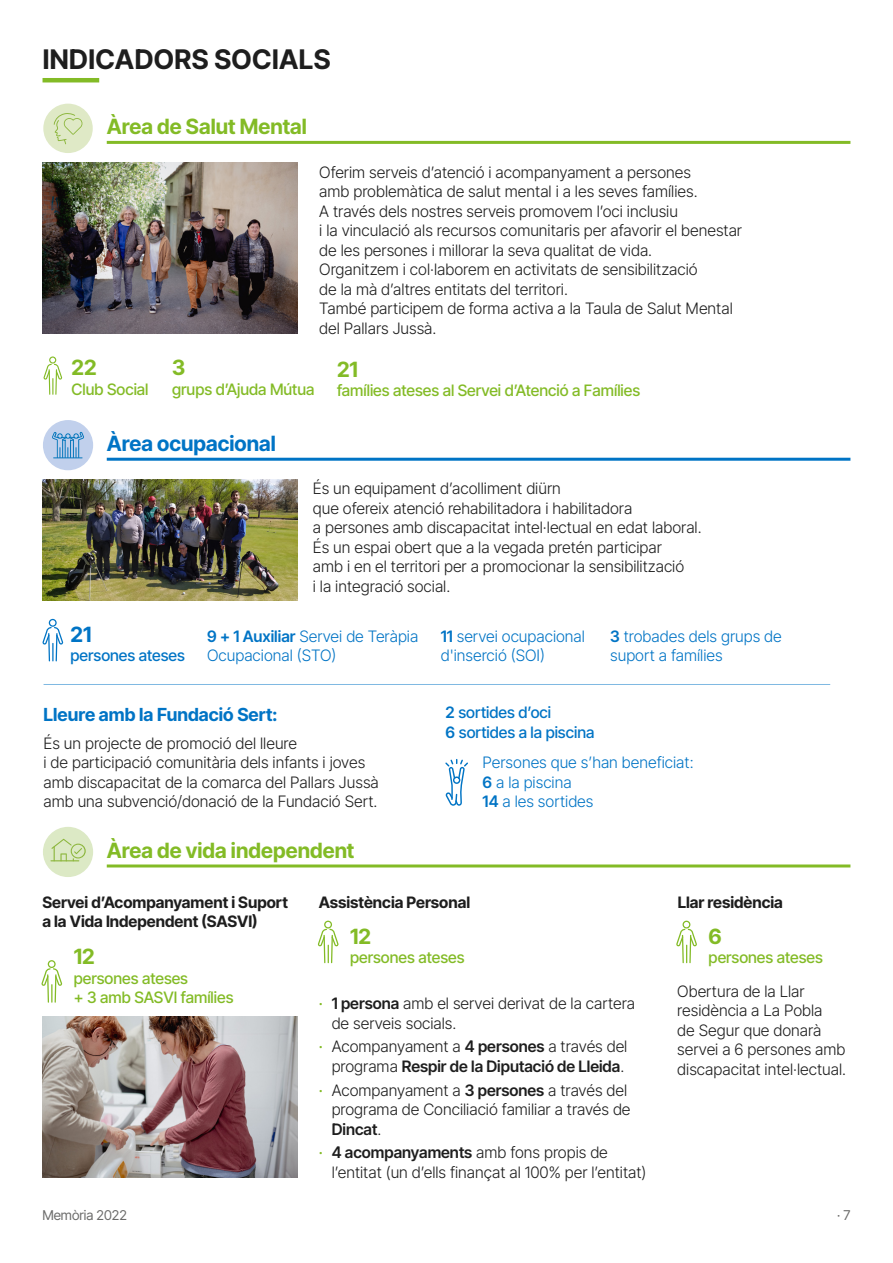
<style>
.page{position:relative;width:893px;height:1263px;background:#fff}
.page>*{position:absolute;margin:0;border:0;box-sizing:border-box;transform-origin:0 0}
.t1{font:700 27px "Inter Tight";letter-spacing:.015em;color:#1e1e1e}
.Text_lectura_facil{font:700 21px "Inter Tight";letter-spacing:.005em;color:#83bb26}
.Text_lectura_facil-2{font:700 21px "Inter Tight";color:#0074c5}
.Text_lectura_facil-3{font:700 18px "Inter Tight";letter-spacing:.005em;color:#0074c5}
.Text_lectura_facil-4{font:300 15.75px/19.5px "Inter Tight";color:#1e1e1e}
.Text_lectura_facil-5{font:300 15.75px/19.5px "Inter Tight";color:#0074c5}
.Text_lectura_facil-6{font:500 15.75px "Inter Tight";color:#83bb26}
.Text_lectura_facil-7{font:700 15.75px "Inter Tight";color:#1e1e1e}
.t2{font:600 15.75px/19.5px "Inter Tight";color:#1e1e1e;text-align:right}
.Text_lectura_facil-8{font:500 15.75px "Inter Tight";color:#0074c5}
.t3{font:13.5px "Inter Tight";color:#6b6b6a}
.s1{font-weight:600}
.s2{font-weight:500;color:#83bb26}
.s3{font-weight:300}
</style>
<div class="page">
<hr style="left:44px;top:684px;width:786px;height:1px;background:#80b9e2">
<svg style="left:43px;top:356px;width:19px;height:39px"></svg>
<svg style="left:42px;top:619px;width:21px;height:42px"></svg>
<img style="left:43px;top:162px;width:255px;height:172px">
<img style="left:43px;top:479px;width:255px;height:121px">
<img style="left:43px;top:1016px;width:255px;height:162px">
<svg style="left:445px;top:759px;width:23px;height:47px"></svg>
<div style="left:43px;top:827px;width:50px;height:50px;background:#dce9c5;border-radius:50%"></div>
<svg style="left:51px;top:839px;width:35px;height:22px"></svg>
<hr style="left:107px;top:864px;width:743px;height:3px;background:#83bb26">
<div style="left:43px;top:104px;width:50px;height:49px;background:#dfe9c6;border-radius:50%"></div>
<svg style="left:54px;top:113px;width:29px;height:31px"></svg>
<hr style="left:107px;top:141px;width:743px;height:3px;background:#83bb26">
<div style="left:43px;top:420px;width:50px;height:50px;background:#c1d0ec;border-radius:50%"></div>
<svg style="left:52px;top:432px;width:32px;height:25px"></svg>
<hr style="left:53px;top:457px;width:30px;height:1px;background:#0074ba">
<hr style="left:107px;top:458px;width:743px;height:3px;background:#0074c5">
<svg style="left:41px;top:960px;width:21px;height:43px"></svg>
<svg style="left:318px;top:921px;width:21px;height:42px"></svg>
<svg style="left:676px;top:921px;width:21px;height:42px"></svg>
<hr style="left:43px;top:78px;width:56px;height:4px;background:#83bb26">
<p class="t1" style="left:43px;top:39px;width:289px">INDICADORS SOCIALS</p>
<p class="Text_lectura_facil" style="left:107px;top:111px;width:202px">Àrea de Salut Mental</p>
<p class="Text_lectura_facil-4" style="left:319px;top:162px;width:373px">Oferim serveis d’atenció i acompanyament a persones</p>
<p class="Text_lectura_facil-4" style="left:319px;top:181px;width:380px">amb problemàtica de salut mental i a les seves famílies.</p>
<p class="Text_lectura_facil-4" style="left:319px;top:201px;width:360px">A través dels nostres serveis promovem l’oci inclusiu</p>
<p class="Text_lectura_facil-4" style="left:319px;top:220px;width:424px">i la vinculació als recursos comunitaris per afavorir el benestar</p>
<p class="Text_lectura_facil-4" style="left:319px;top:240px;width:334px">de les persones i millorar la seva qualitat de vida.</p>
<p class="Text_lectura_facil-4" style="left:319px;top:259px;width:380px">Organitzem i col·laborem en activitats de sensibilització</p>
<p class="Text_lectura_facil-4" style="left:319px;top:279px;width:250px">de la mà d’altres entitats del territori.</p>
<p class="Text_lectura_facil-4" style="left:319px;top:298px;width:415px">També participem de forma activa a la Taula de Salut Mental</p>
<p class="Text_lectura_facil-4" style="left:319px;top:318px;width:119px">del Pallars Jussà.</p>
<p class="Text_lectura_facil" style="left:72px;top:352px;width:27px">22</p>
<p class="Text_lectura_facil-6" style="left:72px;top:378px;width:78px">Club Social</p>
<p class="Text_lectura_facil" style="left:172px;top:352px;width:15px">3</p>
<p class="Text_lectura_facil-6" style="left:172px;top:378px;width:144px">grups d’Ajuda Mútua</p>
<p class="Text_lectura_facil-2" style="left:107px;top:428px;width:171px">Àrea ocupacional</p>
<p class="Text_lectura_facil" style="left:337px;top:354px;width:22px">21</p>
<p class="Text_lectura_facil-6" style="left:337px;top:379px;width:305px">famílies ateses al Servei d’Atenció a Famílies</p>
<p class="Text_lectura_facil-2" style="left:71px;top:619px;width:22px">21</p>
<p class="Text_lectura_facil-8" style="left:71px;top:644px;width:116px">persones ateses</p>
<p class="Text_lectura_facil-4" style="left:313px;top:479px;width:249px">És un equipament d’acolliment diürn</p>
<p class="Text_lectura_facil-4" style="left:313px;top:498px;width:321px">que ofereix atenció rehabilitadora i habilitadora</p>
<p class="Text_lectura_facil-4" style="left:313px;top:518px;width:390px">a persones amb discapacitat intel·lectual en edat laboral.</p>
<p class="Text_lectura_facil-4" style="left:313px;top:537px;width:350px">És un espai obert que a la vegada pretén participar</p>
<p class="Text_lectura_facil-4" style="left:313px;top:557px;width:373px">amb i en el territori per a promocionar la sensibilització</p>
<p class="Text_lectura_facil-4" style="left:313px;top:576px;width:139px">i la integració social.</p>
<p class="Text_lectura_facil-5" style="left:207px;top:626px;width:213px"><span class="s1">9 + 1 Auxiliar</span> Servei de Teràpia<br>Ocupacional (STO)</p>
<p class="Text_lectura_facil-5" style="left:441px;top:626px;width:146px"><span class="s1">11</span> servei ocupacional</p>
<p class="Text_lectura_facil-5" style="left:441px;top:645px;width:106px">d'inserció (SOI)</p>
<p class="Text_lectura_facil-5" style="left:610px;top:626px;width:173px"><span class="s1">3</span> trobades dels grups de suport a famílies</p>
<p class="Text_lectura_facil-3" style="left:44px;top:701px;width:236px">Lleure amb la Fundació Sert:</p>
<p class="Text_lectura_facil-4" style="left:44px;top:733px;width:255px">És un projecte de promoció del lleure</p>
<p class="Text_lectura_facil-4" style="left:44px;top:752px;width:323px">i de participació comunitària dels infants i joves</p>
<p class="Text_lectura_facil-4" style="left:44px;top:772px;width:337px">amb discapacitat de la comarca del Pallars Jussà</p>
<p class="Text_lectura_facil-4" style="left:44px;top:791px;width:335px">amb una subvenció/donació de la Fundació Sert.</p>
<p class="Text_lectura_facil" style="left:107px;top:834px;width:249px">Àrea de vida independent</p>
<p class="Text_lectura_facil-8" style="left:445px;top:701px;width:107px"><span class="s1">2</span> sortides d’oci</p>
<p class="Text_lectura_facil-8" style="left:445px;top:721px;width:151px"><span class="s1">6</span> sortides a la piscina</p>
<p class="Text_lectura_facil-5" style="left:483px;top:752px;width:212px">Persones que s’han beneficiat:</p>
<p class="Text_lectura_facil-5" style="left:483px;top:772px;width:91px"><span class="s1">6</span> a la piscina</p>
<p class="Text_lectura_facil-5" style="left:483px;top:791px;width:112px"><span class="s1">14</span> a les sortides</p>
<p class="Text_lectura_facil-7" style="left:42px;top:890px;width:247px">Servei d’Acompanyament i Suport</p>
<p class="Text_lectura_facil-7" style="left:319px;top:890px;width:153px">Assistència Personal</p>
<p class="Text_lectura_facil-7" style="left:678px;top:890px;width:107px">Llar residència</p>
<p class="Text_lectura_facil-7" style="left:42px;top:910px;width:217px">a la Vida Independent (SASVI)</p>
<p class="Text_lectura_facil" style="left:350px;top:921px;width:22px">12</p>
<p class="Text_lectura_facil-6" style="left:350px;top:946px;width:116px">persones ateses</p>
<p class="Text_lectura_facil" style="left:709px;top:921px;width:15px">6</p>
<p class="Text_lectura_facil-6" style="left:709px;top:946px;width:116px">persones ateses</p>
<p class="Text_lectura_facil" style="left:74px;top:941px;width:22px">12</p>
<p class="Text_lectura_facil-6" style="left:74px;top:967px;width:116px">persones ateses</p>
<p class="Text_lectura_facil-6" style="left:74px;top:986px;width:161px">+ 3 amb SASVI famílies</p>
<p class="Text_lectura_facil-4" style="left:677px;top:981px;width:170px">Obertura de la Llar residència a La Pobla<br>de Segur que donarà servei a 6 persones amb discapacitat intel·lectual.</p>
<p class="Text_lectura_facil-4" style="left:332px;top:993px;width:305px;text-indent:-13px"><span class="s2">·</span> <span class="s1">1 persona</span> amb el servei derivat de la cartera de serveis socials.</p>
<p class="t2" style="left:319px;top:1036px;width:310px"><span class="s2">·</span> <span class="s3">Acompanyament a</span> 4 persones <span class="s3">a través del programa</span> Respir de la Diputació de Lleida<span class="s3">.</span></p>
<p class="Text_lectura_facil-4" style="left:332px;top:1080px;width:300px;text-indent:-13px"><span class="s2">·</span> Acompanyament a <span class="s1">3 persones</span> a través del programa de Conciliació familiar a través de<br><span class="s1">Dincat</span>.</p>
<p class="Text_lectura_facil-4" style="left:332px;top:1142px;width:316px;text-indent:-13px"><span class="s2">·</span> <span class="s1">4 acompanyaments</span> amb fons propis de l’entitat (un d’ells finançat al 100% per l’entitat)</p>
<p class="t3" style="left:42px;top:1206px;width:86px">Memòria 2022</p>
<p class="t3" style="left:837px;top:1206px;width:15px">· 7</p>
</div>
